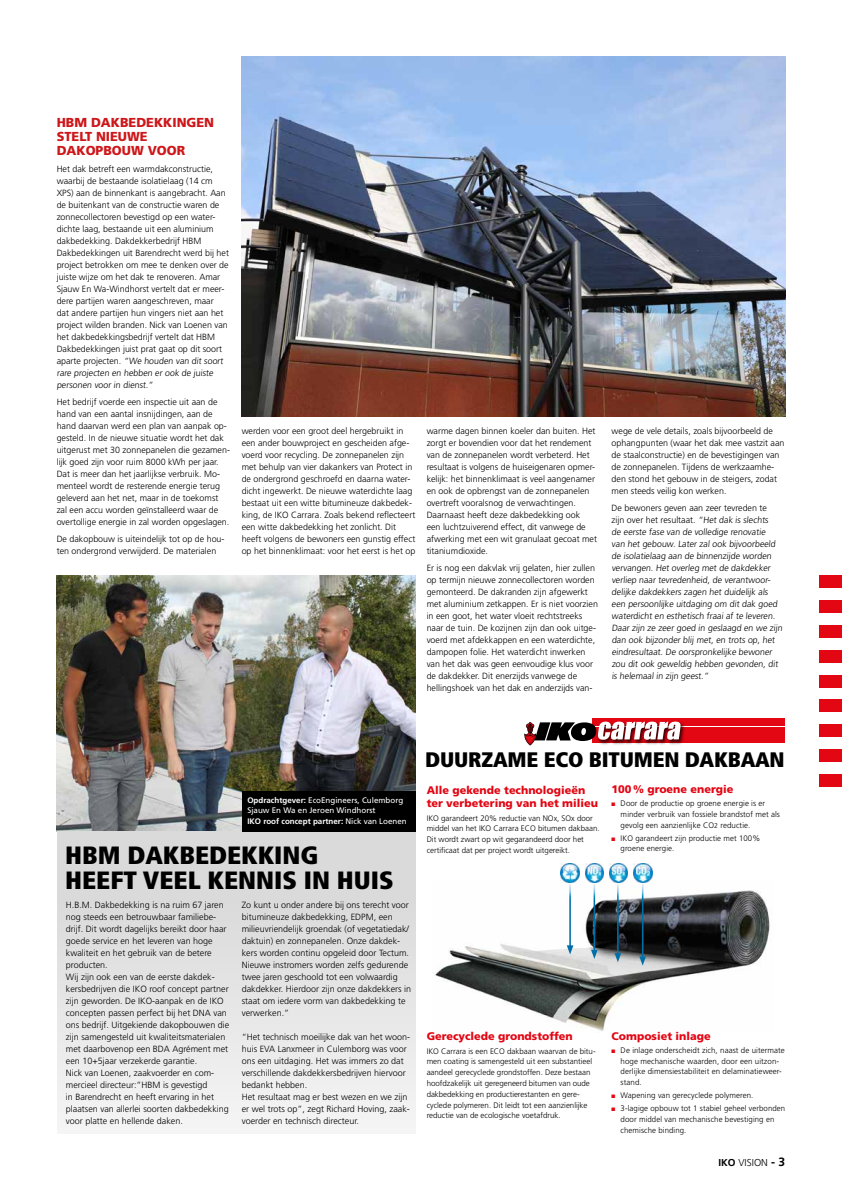
<style>
.page{position:relative;width:842px;height:1191px;background:#fff}
.page>*{position:absolute;margin:0;border:0;box-sizing:border-box;transform-origin:0 0}
.t1{font:900 condensed 25px/25px "Frutiger";color:#000;scale:1.05 1}
.t2{font:900 condensed 21px "Frutiger";letter-spacing:-.01em;color:#000;scale:1.05 1}
.t3{font:900 13px/14px "Frutiger LT Pro";color:#cd171a}
.t4{font:900 11px/13px "Frutiger LT Pro";color:#e30613}
.t5{font:300 10px "Frutiger LT Std";color:#000}
.t6{font:300 9px/12px "Frutiger LT Std";color:#000}
.t7{font:300 8px/10.8px "Frutiger LT Pro";color:#000}
.t8{font:8px/10.5px "Frutiger";color:#fff}
.s1{font-weight:700}
.s2{color:#e30613}
.s3{font-size:7px}
.s4{font-weight:700;font-size:12px}
</style>
<div class="page">
<img style="left:57px;top:576px;width:358px;height:255px">
<img style="left:242px;top:57px;width:543px;height:360px">
<div style="left:57px;top:831px;width:358px;height:303px;background:linear-gradient(to bottom,#d5d5d5,#f4f4f4)"></div>
<img style="left:435px;top:880px;width:335px;height:151px">
<img style="left:561px;top:863px;width:18px;height:19px">
<img style="left:585px;top:863px;width:19px;height:19px">
<img style="left:609px;top:863px;width:19px;height:19px">
<img style="left:633px;top:863px;width:19px;height:19px">
<hr style="left:642px;top:884px;width:1px;height:75px;background:#fff">
<svg style="left:639px;top:956px;width:7px;height:9px"></svg>
<hr style="left:617px;top:884px;width:2px;height:72px;background:#fff">
<svg style="left:614px;top:953px;width:7px;height:9px"></svg>
<hr style="left:594px;top:884px;width:1px;height:68px;background:#fff">
<svg style="left:591px;top:949px;width:7px;height:10px"></svg>
<hr style="left:569px;top:884px;width:2px;height:64px;background:#fff">
<svg style="left:567px;top:945px;width:6px;height:9px"></svg>
<hr style="left:592px;top:739px;width:193px;height:3px;background:#e30613">
<hr style="left:592px;top:735px;width:193px;height:3px;background:#e30613">
<hr style="left:592px;top:731px;width:193px;height:3px;background:#e30613">
<hr style="left:592px;top:727px;width:193px;height:3px;background:#e30613">
<hr style="left:592px;top:722px;width:193px;height:4px;background:#e30613">
<hr style="left:592px;top:718px;width:193px;height:4px;background:#e30613">
<img style="left:681px;top:722px;width:6px;height:22px">
<svg style="left:524px;top:721px;width:157px;height:24px"></svg>
<div style="left:242px;top:791px;width:173px;height:40px;background:#000"></div>
<div style="left:819px;top:576px;width:23px;height:12px;background:#e30613"></div>
<div style="left:819px;top:600px;width:23px;height:13px;background:#e30613"></div>
<div style="left:819px;top:625px;width:23px;height:12px;background:#e30613"></div>
<div style="left:819px;top:650px;width:23px;height:12px;background:#e30613"></div>
<div style="left:819px;top:675px;width:23px;height:12px;background:#e30613"></div>
<div style="left:819px;top:699px;width:23px;height:13px;background:#e30613"></div>
<div style="left:819px;top:724px;width:23px;height:13px;background:#e30613"></div>
<div style="left:819px;top:749px;width:23px;height:12px;background:#e30613"></div>
<div style="left:819px;top:774px;width:23px;height:12px;background:#e30613"></div>
<h3 class="t3" style="left:57px;top:116px;width:159px">HBM DAKBEDEKKINGEN<br>STELT NIEUWE<br>DAKOPBOUW VOOR</h3>
<p class="t6" style="left:57px;top:163px;width:174px">Het dak betreft een warmdakconstructie, waarbij de bestaande isolatielaag (14 cm XPS) aan de binnenkant is aangebracht. Aan de buitenkant van de constructie waren de zonnecollectoren bevestigd op een water&shy;dichte laag, bestaande uit een aluminium dakbedekking. Dakdekkerbedrijf HBM Dakbedekkingen uit Barendrecht werd bij het project betrokken om mee te denken over de juiste wijze om het dak te renoveren. Amar Sjauw En Wa-Windhorst vertelt dat er meer&shy;dere partijen waren aangeschreven, maar<br>dat andere partijen hun vingers niet aan het project wilden branden. Nick van Loenen van het dakbedekkingsbedrijf vertelt dat HBM Dakbedekkingen juist prat gaat op dit soort aparte projecten. “We houden van dit soort rare projecten en hebben er ook de juiste personen voor in dienst.”</p>
<p class="t6" style="left:57px;top:396px;width:175px">Het bedrijf voerde een inspectie uit aan de hand van een aantal insnijdingen, aan de hand daarvan werd een plan van aanpak op&shy;gesteld. In de nieuwe situatie wordt het dak uitgerust met 30 zonnepanelen die gezamen&shy;lijk goed zijn voor ruim 8000 kWh per jaar.<br>Dat is meer dan het jaarlijkse verbruik. Mo&shy;menteel wordt de resterende energie terug geleverd aan het net, maar in de toekomst zal een accu worden geïnstalleerd waar de overtollige energie in zal worden opgeslagen.</p>
<p class="t6" style="left:57px;top:533px;width:169px">De dakopbouw is uiteindelijk tot op de hou&shy;ten ondergrond verwijderd. De materialen</p>
<p class="t6" style="left:242px;top:425px;width:175px">werden voor een groot deel hergebruikt in een ander bouwproject en gescheiden afge&shy;voerd voor recycling. De zonnepanelen zijn met behulp van vier dakankers van Protect in de ondergrond geschroefd en daarna water&shy;dicht ingewerkt. De nieuwe waterdichte laag bestaat uit een witte bitumineuze dakbedek&shy;king, de IKO Carrara. Zoals bekend reflecteert een witte dakbedekking het zonlicht. Dit heeft volgens de bewoners een gunstig effect op het binnenklimaat: voor het eerst is het op</p>
<p class="t6" style="left:427px;top:425px;width:172px">warme dagen binnen koeler dan buiten. Het zorgt er bovendien voor dat het rendement van de zonnepanelen wordt verbeterd. Het resultaat is volgens de huiseigenaren opmer&shy;kelijk: het binnenklimaat is veel aangenamer en ook de opbrengst van de zonnepanelen overtreft vooralsnog de verwachtingen.<br>Daarnaast heeft deze dakbedekking ook<br>een luchtzuiverend effect, dit vanwege de afwerking met een wit granulaat gecoat met titaniumdioxide.</p>
<p class="t6" style="left:427px;top:562px;width:173px">Er is nog een dakvlak vrij gelaten, hier zullen op termijn nieuwe zonnecollectoren worden gemonteerd. De dakranden zijn afgewerkt met aluminium zetkappen. Er is niet voorzien in een goot, het water vloeit rechtstreeks naar de tuin. De kozijnen zijn dan ook uitge&shy;voerd met afdekkappen en een waterdichte, dampopen folie. Het waterdicht inwerken van het dak was geen eenvoudige klus voor de dakdekker. Dit enerzijds vanwege de hellingshoek van het dak en anderzijds van-</p>
<p class="t6" style="left:612px;top:425px;width:174px">wege de vele details, zoals bijvoorbeeld de ophangpunten (waar het dak mee vastzit aan de staalconstructie) en de bevestigingen van de zonnepanelen. Tijdens de werkzaamhe&shy;den stond het gebouw in de steigers, zodat men steeds veilig kon werken.</p>
<p class="t6" style="left:612px;top:502px;width:173px">De bewoners geven aan zeer tevreden te<br>zijn over het resultaat. “Het dak is slechts<br>de eerste fase van de volledige renovatie<br>van het gebouw. Later zal ook bijvoorbeeld de isolatielaag aan de binnenzijde worden vervangen. Het overleg met de dakdekker verliep naar tevredenheid, de verantwoor&shy;delijke dakdekkers zagen het duidelijk als een persoonlijke uitdaging om dit dak goed waterdicht en esthetisch fraai af te leveren.<br>Daar zijn ze zeer goed in geslaagd en we zijn dan ook bijzonder blij met, en trots op, het eindresultaat. De oorspronkelijke bewoner zou dit ook geweldig hebben gevonden, dit is helemaal in zijn geest.”</p>
<h2 class="t2" style="left:425px;top:747px;width:344px">DUURZAME ECO BITUMEN DAKBAAN</h2>
<p class="t8" style="left:247px;top:795px;width:161px"><span class="s1">Opdrachtgever:</span> EcoEngineers, Culemborg<br>Sjauw En Wa en Jeroen Windhorst<br><span class="s1">IKO roof concept partner:</span> Nick van Loenen</p>
<h1 class="t1" style="left:65px;top:842px;width:314px">HBM DAKBEDEKKING<br>HEEFT VEEL KENNIS IN HUIS</h1>
<p class="t6" style="left:66px;top:898px;width:165px">H.B.M. Dakbedekking is na ruim 67 jaren nog steeds een betrouwbaar familiebe&shy;drijf. Dit wordt dagelijks bereikt door haar goede service en het leveren van hoge kwaliteit en het gebruik van de betere producten.<br>Wij zijn ook een van de eerste dakdek&shy;kersbedrijven die IKO roof concept partner zijn geworden. De IKO-aanpak en de IKO concepten passen perfect bij het DNA van ons bedrijf. Uitgekiende dakopbouwen die zijn samengesteld uit kwaliteitsmaterialen met daarbovenop een BDA Agrément met een 10+5jaar verzekerde garantie.<br>Nick van Loenen, zaakvoerder en com&shy;mercieel directeur:”HBM is gevestigd<br>in Barendrecht en heeft ervaring in het plaatsen van allerlei soorten dakbedekking voor platte en hellende daken.</p>
<p class="t6" style="left:242px;top:898px;width:171px">Zo kunt u onder andere bij ons terecht voor bitumineuze dakbedekking, EDPM, een milieuvriendelijk groendak (of vegetatiedak/ daktuin) en zonnepanelen. Onze dakdek&shy;kers worden continu opgeleid door Tectum.<br>Nieuwe instromers worden zelfs gedurende twee jaren geschoold tot een volwaardig dakdekker. Hierdoor zijn onze dakdekkers in staat om iedere vorm van dakbedekking te verwerken.”</p>
<p class="t6" style="left:242px;top:1030px;width:170px">“Het technisch moeilijke dak van het woon&shy;huis EVA Lanxmeer in Culemborg was voor ons een uitdaging. Het was immers zo dat verschillende dakdekkersbedrijven hiervoor bedankt hebben.<br>Het resultaat mag er best wezen en we zijn er wel trots op”, zegt Richard Hoving, zaak&shy;voerder en technisch directeur.</p>
<p class="t4" style="left:427px;top:783px;width:173px">Alle gekende technologieën ter verbetering van het milieu</p>
<p class="t7" style="left:427px;top:812px;width:174px">IKO garandeert 20% reductie van NOx, SOx door middel van het IKO Carrara ECO bitumen dakbaan.<br>Dit wordt zwart op wit gegarandeerd door het certificaat dat per project wordt uitgereikt.</p>
<p class="t4" style="left:612px;top:782px;width:123px">100 % groene energie</p>
<p class="t7" style="left:621px;top:798px;width:161px;text-indent:-9px"><span class="s2">■</span> Door de productie op groene energie is er minder verbruik van fossiele brandstof met als gevolg een aanzienlijke CO<span class="s3">2</span> reductie.</p>
<p class="t7" style="left:621px;top:832px;width:141px;text-indent:-9px"><span class="s2">■</span> IKO garandeert zijn productie met 100% groene energie.</p>
<p class="t4" style="left:427px;top:1029px;width:148px">Gerecyclede grondstoffen</p>
<p class="t7" style="left:427px;top:1045px;width:170px">IKO Carrara is een ECO dakbaan waarvan de bitu&shy;men coating is samengesteld uit een substantieel aandeel gerecyclede grondstoffen. Deze bestaan hoofdzakelijk uit geregeneerd bitumen van oude dakbedekking en productierestanten en gere&shy;cyclede polymeren. Dit leidt tot een aanzienlijke reductie van de ecologische voetafdruk.</p>
<p class="t4" style="left:612px;top:1029px;width:101px">Composiet inlage</p>
<p class="t7" style="left:621px;top:1044px;width:166px;text-indent:-9px"><span class="s2">■</span> De inlage onderscheidt zich, naast de uitermate hoge mechanische waarden, door een uitzon&shy;derlijke dimensiestabiliteit en delaminatieweer&shy;stand.</p>
<p class="t7" style="left:612px;top:1090px;width:143px"><span class="s2">■</span> Wapening van gerecyclede polymeren.</p>
<p class="t7" style="left:621px;top:1103px;width:166px;text-indent:-9px"><span class="s2">■</span> 3-lagige opbouw tot 1 stabiel geheel verbonden door middel van mechanische bevestiging en chemische binding.</p>
<p class="t5" style="left:718px;top:1156px;width:68px"><span class="s1">IKO</span> VISION <span class="s4">- 3</span></p>
</div>
